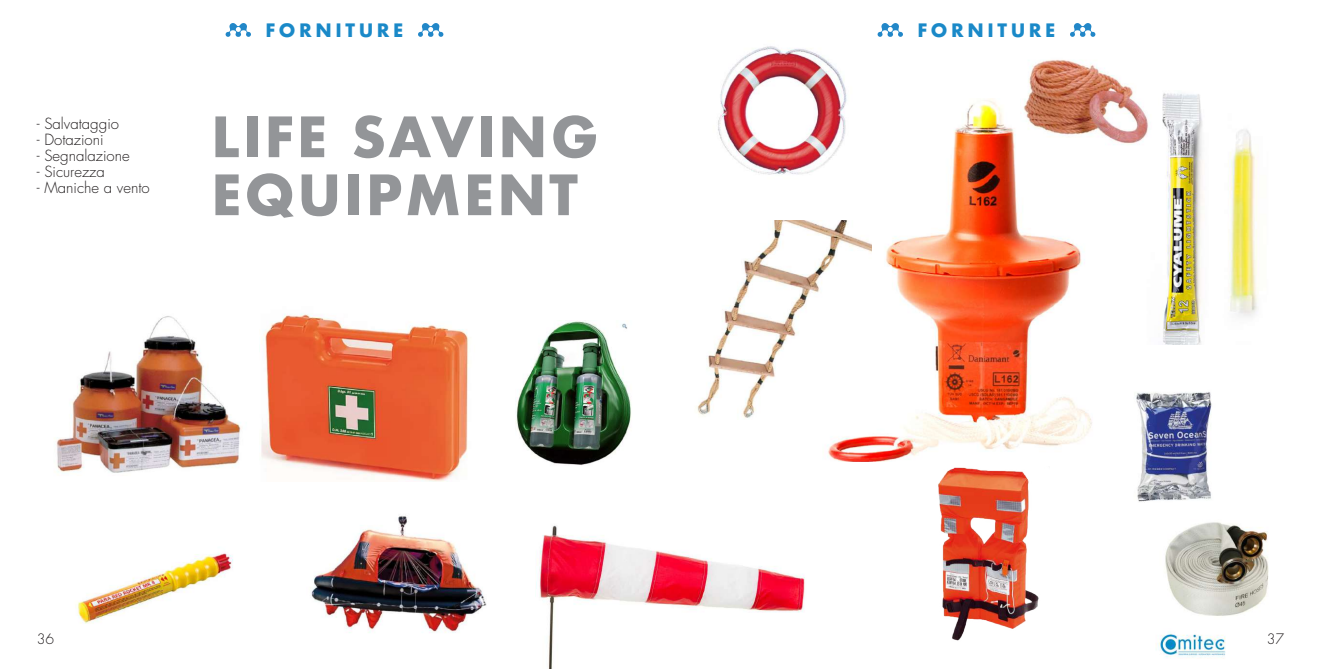
<style>
.page{position:relative;width:1321px;height:669px;background:#fff}
.page>*{position:absolute;margin:0;border:0;box-sizing:border-box;transform-origin:0 0}
.t1{font:700 54px/58px "Futura";letter-spacing:.05em;color:#939598}
.t2{font:700 18px "Futura";letter-spacing:.2em;color:#1a89c8}
.t3{font:300 15px "Futura Std";color:#231f20}
.t4{font:300 14px "Futura Std";color:#231f20}
</style>
<div class="page">
<img style="left:1158px;top:633px;width:68px;height:24px">
<img style="left:56px;top:316px;width:185px;height:157px">
<img style="left:261px;top:314px;width:208px;height:168px">
<img style="left:516px;top:321px;width:115px;height:144px">
<img style="left:78px;top:553px;width:155px;height:71px">
<img style="left:311px;top:516px;width:176px;height:117px">
<svg style="left:226px;top:23px;width:25px;height:14px"></svg>
<svg style="left:418px;top:23px;width:25px;height:14px"></svg>
<img style="left:785px;top:98px;width:307px;height:364px">
<img style="left:1162px;top:93px;width:96px;height:251px">
<img style="left:1165px;top:522px;width:104px;height:94px">
<img style="left:1136px;top:392px;width:76px;height:110px">
<img style="left:1020px;top:59px;width:130px;height:93px">
<img style="left:718px;top:46px;width:145px;height:138px">
<img style="left:938px;top:467px;width:101px;height:174px">
<img style="left:697px;top:221px;width:175px;height:198px">
<img style="left:536px;top:525px;width:269px;height:144px">
<svg style="left:878px;top:23px;width:25px;height:14px"></svg>
<svg style="left:1070px;top:23px;width:25px;height:14px"></svg>
<p class="t3" style="left:37px;top:114px;width:84px">- Salvataggio</p>
<p class="t3" style="left:37px;top:130px;width:68px">- Dotazioni</p>
<p class="t3" style="left:37px;top:146px;width:94px">- Segnalazione</p>
<p class="t3" style="left:37px;top:162px;width:70px">- Sicurezza</p>
<p class="t3" style="left:37px;top:178px;width:114px">- Maniche a vento</p>
<p class="t2" style="left:265px;top:17px;width:140px">FORNITURE</p>
<h1 class="t1" style="left:211px;top:108px;width:389px">LIFE SAVING<br>EQUIPMENT</h1>
<p class="t4" style="left:37px;top:630px;width:19px">36</p>
<p class="t2" style="left:917px;top:17px;width:140px">FORNITURE</p>
<p class="t4" style="left:1267px;top:630px;width:19px">37</p>
</div>
